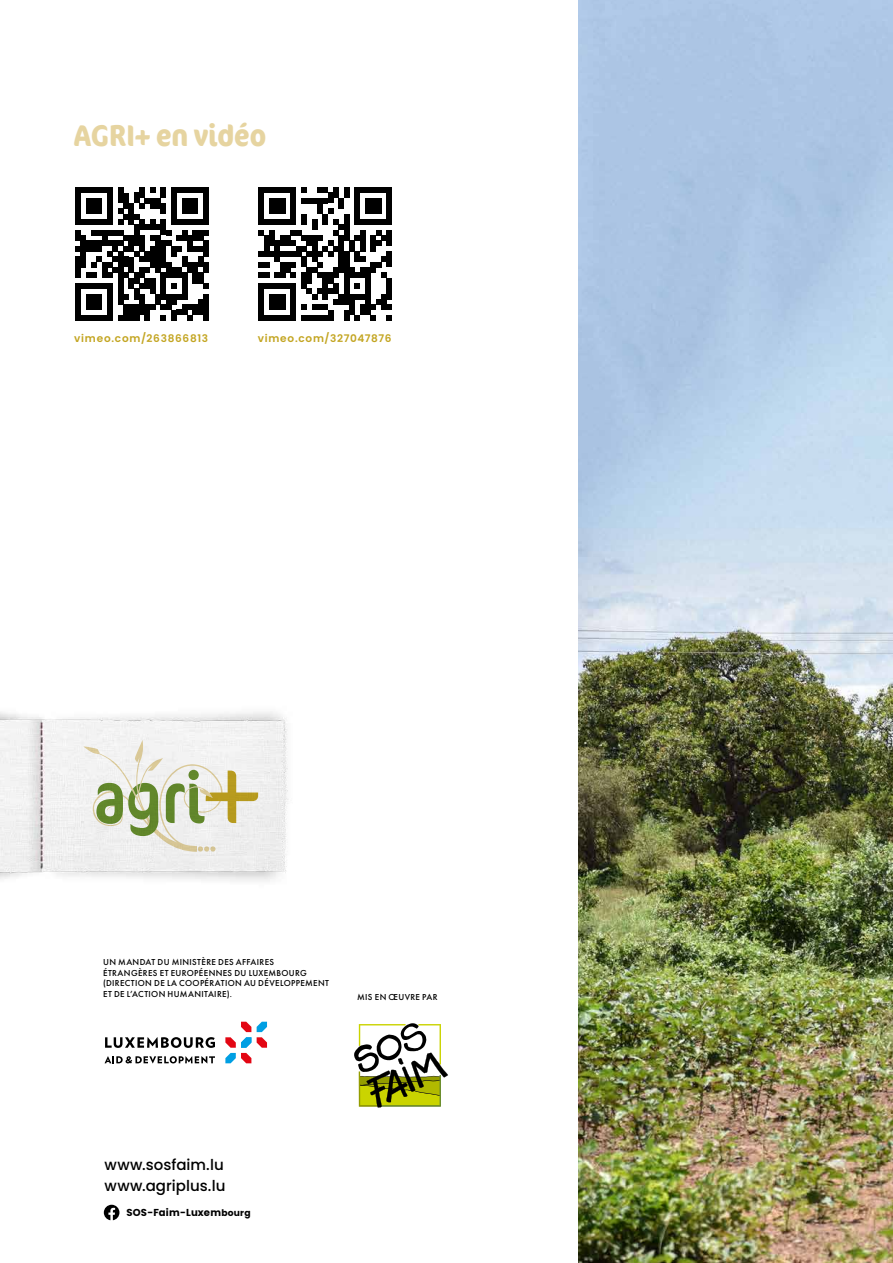
<style>
.page{position:relative;width:893px;height:1263px;background:#fff}
.page>*{position:absolute;margin:0;border:0;box-sizing:border-box;transform-origin:0 0}
.t1{font:700 condensed 30px "Cocon";color:#e6d4a0}
.t2{font:500 15px/21px "Poppins";color:#000}
.t3{font:600 10.5px "Poppins";letter-spacing:.07em;color:#c3a521}
.t4{font:700 10.05px "Poppins";letter-spacing:.015em;color:#000}
.t5{font:500 9px/10.8px "Futura PT";letter-spacing:.04em;color:#000}
.s1{font-size:9.15px}
</style>
<div class="page">
<svg style="left:104px;top:1205px;width:15px;height:15px"></svg>
<img style="left:0;top:711px;width:289px;height:170px">
<svg style="left:83px;top:740px;width:175px;height:112px"></svg>
<img style="left:578px;top:0;width:315px;height:1263px">
<svg style="left:75px;top:187px;width:133px;height:133px"></svg>
<div style="left:203px;top:294px;width:5px;height:16px;background:#000"></div>
<div style="left:203px;top:310px;width:5px;height:10px;background:#000"></div>
<div style="left:259px;top:187px;width:5px;height:32px;background:#000"></div>
<div style="left:269px;top:198px;width:6px;height:16px;background:#000"></div>
<div style="left:275px;top:198px;width:5px;height:16px;background:#000"></div>
<div style="left:280px;top:198px;width:5px;height:16px;background:#000"></div>
<svg style="left:264px;top:187px;width:27px;height:6px"></svg>
<div style="left:291px;top:187px;width:5px;height:32px;background:#000"></div>
<div style="left:317px;top:198px;width:6px;height:16px;background:#000"></div>
<svg style="left:301px;top:187px;width:27px;height:16px"></svg>
<div style="left:328px;top:193px;width:5px;height:10px;background:#000"></div>
<div style="left:333px;top:187px;width:6px;height:11px;background:#000"></div>
<div style="left:339px;top:198px;width:5px;height:11px;background:#000"></div>
<div style="left:344px;top:187px;width:5px;height:11px;background:#000"></div>
<div style="left:355px;top:187px;width:5px;height:32px;background:#000"></div>
<div style="left:365px;top:198px;width:6px;height:16px;background:#000"></div>
<div style="left:371px;top:198px;width:5px;height:16px;background:#000"></div>
<div style="left:376px;top:198px;width:5px;height:16px;background:#000"></div>
<svg style="left:360px;top:187px;width:27px;height:6px"></svg>
<div style="left:387px;top:187px;width:5px;height:32px;background:#000"></div>
<svg style="left:259px;top:209px;width:133px;height:111px"></svg>
<svg style="left:105px;top:1037px;width:110px;height:11px"></svg>
<svg style="left:257px;top:1022px;width:10px;height:26px"></svg>
<svg style="left:225px;top:1022px;width:26px;height:41px"></svg>
<svg style="left:105px;top:1056px;width:110px;height:7px"></svg>
<svg style="left:354px;top:1023px;width:94px;height:84px"></svg>
<h1 class="t1" style="left:74px;top:119px;width:193px">AGRI+ en vidéo</h1>
<p class="t3" style="left:74px;top:333px;width:136px">vimeo.com/263866813</p>
<p class="t3" style="left:258px;top:333px;width:135px">vimeo.com/327047876</p>
<p class="t5" style="left:103px;top:956px;width:227px">UN MANDAT DU MINISTÈRE DES AFFAIRES ÉTRANGÈRES ET EUROPÉENNES DU LUXEMBOURG (DIRECTION DE LA COOPÉRATION AU DÉVELOPPEMENT ET DE L’ACTION HUMANITAIRE).</p>
<p class="t5" style="left:357px;top:992px;width:82px">MIS EN ŒUVRE PAR</p>
<h2 class="t2" style="left:104px;top:1154px;width:123px">www.sosfaim.lu www.agriplus.lu</h2>
<p class="t4" style="left:127px;top:1207px;width:126px">SOS-Faim-Luxem<span class="s1">bourg</span></p>
</div>
